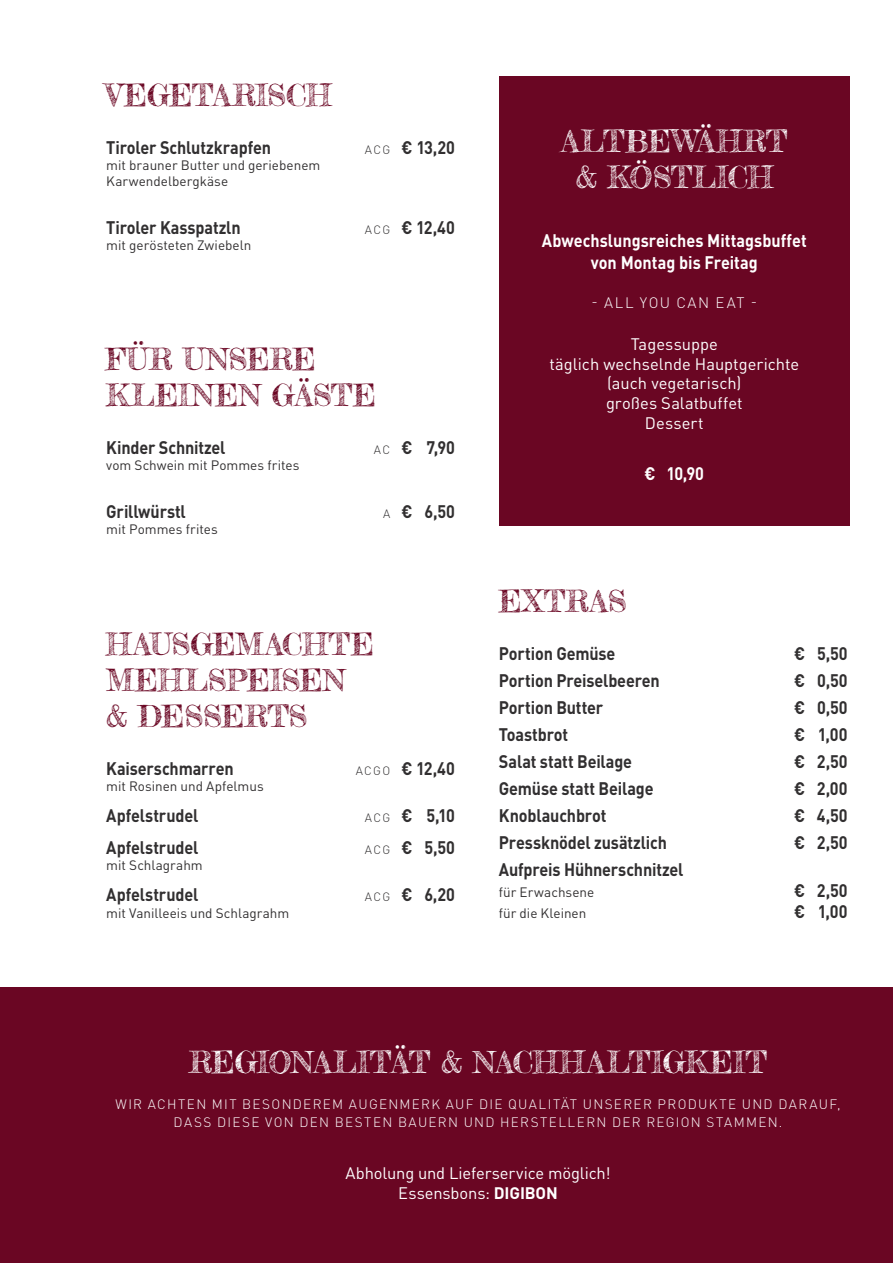
<style>
.page{position:relative;width:893px;height:1263px;background:#fff}
.page>*{position:absolute;margin:0;border:0;box-sizing:border-box;transform-origin:0 0}
.t1{font:30px/36px "Frederickathe Great";color:#6a0623}
.t2{font:30px/36px "Frederickathe Great";color:#fff;text-align:center}
.t3{font:700 18px "DIN Pro";letter-spacing:-.01em;color:#312f30;scale:.9 1}
.t4{font:700 18px/21.6px "DIN Pro";color:#fff;text-align:center;scale:.9 1}
.t5{font:16.5px/19.8px "DIN Pro";color:#fff;text-align:center}
.t6{font:300 15px "DIN Pro";letter-spacing:.105em;color:#fff}
.t7{font:13.5px/16.2px "DIN Pro";color:#312f30}
.t8{font:300 13.5px/18px "DIN Pro";letter-spacing:.1em;color:#fff;text-align:center}
.s1{font-weight:300;font-size:12px}
.s2{font-weight:700}
</style>
<div class="page">
<div style="left:0;top:987px;width:893px;height:276px;background:#6a0623"></div>
<div style="left:499px;top:77px;width:351px;height:449px;background:#6a0623"></div>
<h1 class="t1" style="left:106px;top:77px;width:226px">VEGETARISCH</h1>
<p class="t3" style="left:106px;top:135px;width:185px">Tiroler Schlutzkrapfen</p>
<p class="t3" style="left:365px;top:135px;width:102px"><span class="s1">ACG</span> € 13,20</p>
<p class="t7" style="left:106px;top:156px;width:216px">mit brauner Butter und geriebenem<br>Karwendelbergkäse</p>
<p class="t3" style="left:106px;top:215px;width:151px">Tiroler Kasspatzln</p>
<p class="t3" style="left:365px;top:215px;width:102px"><span class="s1">ACG</span> € 12,40</p>
<p class="t7" style="left:106px;top:236px;width:147px">mit gerösteten Zwiebeln</p>
<h1 class="t1" style="left:106px;top:341px;width:271px">FÜR UNSERE<br>KLEINEN GÄSTE</h1>
<p class="t3" style="left:106px;top:435px;width:134px">Kinder Schnitzel</p>
<p class="t3" style="left:374px;top:435px;width:91px"><span class="s1">AC</span> € 7,90</p>
<p class="t7" style="left:106px;top:457px;width:195px">vom Schwein mit Pommes frites</p>
<p class="t3" style="left:106px;top:499px;width:90px">Grillwürstl</p>
<p class="t3" style="left:383px;top:499px;width:81px"><span class="s1">A</span> € 6,50</p>
<p class="t7" style="left:106px;top:521px;width:113px">mit Pommes frites</p>
<h1 class="t1" style="left:106px;top:626px;width:269px">HAUSGEMACHTE<br>MEHLSPEISEN<br>&amp; DESSERTS</h1>
<p class="t3" style="left:106px;top:756px;width:143px">Kaiserschmarren</p>
<p class="t3" style="left:356px;top:756px;width:112px"><span class="s1">ACGO</span> € 12,40</p>
<p class="t7" style="left:106px;top:777px;width:159px">mit Rosinen und Apfelmus</p>
<p class="t3" style="left:106px;top:803px;width:104px">Apfelstrudel</p>
<p class="t3" style="left:365px;top:803px;width:102px"><span class="s1">ACG</span> € 5,10</p>
<p class="t3" style="left:106px;top:835px;width:104px">Apfelstrudel</p>
<p class="t3" style="left:365px;top:835px;width:102px"><span class="s1">ACG</span> € 5,50</p>
<p class="t7" style="left:106px;top:856px;width:98px">mit Schlagrahm</p>
<p class="t3" style="left:106px;top:883px;width:104px">Apfelstrudel</p>
<p class="t3" style="left:365px;top:883px;width:102px"><span class="s1">ACG</span> € 6,20</p>
<p class="t7" style="left:106px;top:904px;width:185px">mit Vanilleeis und Schlagrahm</p>
<h1 class="t2" style="left:561px;top:123px;width:228px">ALTBEWÄHRT &amp; KÖSTLICH</h1>
<p class="t4" style="left:542px;top:229px;width:296px">Abwechslungsreiches Mittagsbuffet von Montag bis Freitag</p>
<p class="t6" style="left:592px;top:293px;width:167px">- ALL YOU CAN EAT -</p>
<p class="t5" style="left:549px;top:333px;width:251px">Tagessuppe<br>täglich wechselnde Hauptgerichte (auch vegetarisch)<br>großes Salatbuffet<br>Dessert</p>
<p class="t4" style="left:645px;top:462px;width:68px">€ 10,90</p>
<h1 class="t1" style="left:499px;top:583px;width:129px">EXTRAS</h1>
<p class="t3" style="left:499px;top:641px;width:131px">Portion Gemüse</p>
<p class="t3" style="left:794px;top:641px;width:61px">€ 5,50</p>
<p class="t3" style="left:499px;top:668px;width:180px">Portion Preiselbeeren</p>
<p class="t3" style="left:794px;top:668px;width:61px">€ 0,50</p>
<p class="t3" style="left:499px;top:695px;width:117px">Portion Butter</p>
<p class="t3" style="left:794px;top:695px;width:61px">€ 0,50</p>
<p class="t3" style="left:499px;top:722px;width:79px">Toastbrot</p>
<p class="t3" style="left:794px;top:722px;width:61px">€ 1,00</p>
<p class="t3" style="left:499px;top:749px;width:149px">Salat statt Beilage</p>
<p class="t3" style="left:794px;top:749px;width:61px">€ 2,50</p>
<p class="t3" style="left:499px;top:776px;width:173px">Gemüse statt Beilage</p>
<p class="t3" style="left:794px;top:776px;width:61px">€ 2,00</p>
<p class="t3" style="left:499px;top:803px;width:121px">Knoblauchbrot</p>
<p class="t3" style="left:794px;top:803px;width:61px">€ 4,50</p>
<p class="t3" style="left:499px;top:830px;width:188px">Pressknödel zusätzlich</p>
<p class="t3" style="left:794px;top:830px;width:61px">€ 2,50</p>
<p class="t3" style="left:499px;top:857px;width:207px">Aufpreis Hühnerschnitzel</p>
<p class="t7" style="left:499px;top:883px;width:97px">für Erwachsene</p>
<p class="t3" style="left:794px;top:878px;width:61px">€ 2,50</p>
<p class="t7" style="left:499px;top:904px;width:89px">für die Kleinen</p>
<p class="t3" style="left:794px;top:899px;width:61px">€ 1,00</p>
<h1 class="t2" style="left:189px;top:1044px;width:579px">REGIONALITÄT &amp; NACHHALTIGKEIT</h1>
<p class="t8" style="left:115px;top:1095px;width:727px">WIR ACHTEN MIT BESONDEREM AUGENMERK AUF DIE QUALITÄT UNSERER PRODUKTE UND DARAUF,<br>DASS DIESE VON DEN BESTEN BAUERN UND HERSTELLERN DER REGION STAMMEN.</p>
<p class="t5" style="left:345px;top:1163px;width:267px">Abholung und Lieferservice möglich!<br>Essensbons: <span class="s2">DIGIBON</span></p>
</div>
